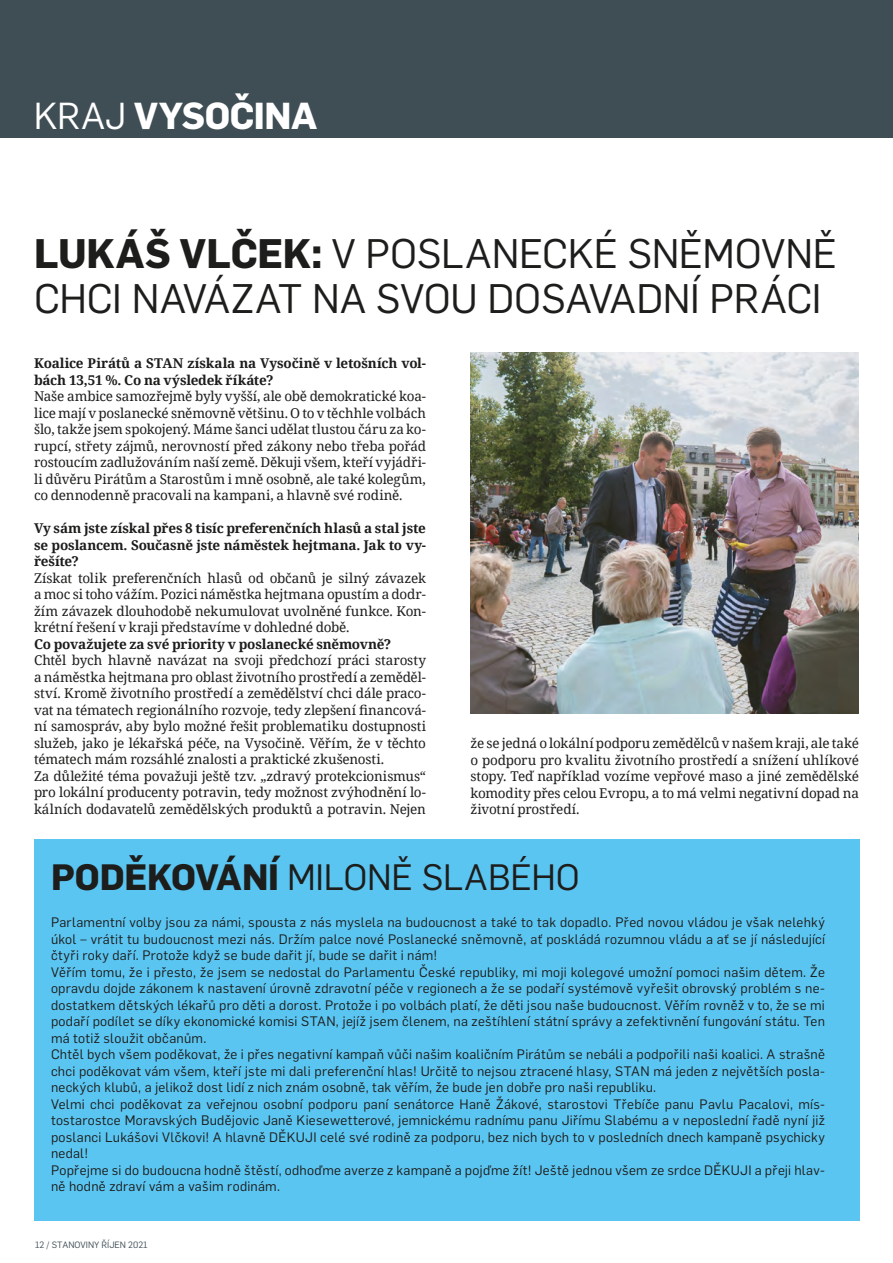
<style>
.page{position:relative;width:893px;height:1263px;background:#fff}
.page>*{position:absolute;margin:0;border:0;box-sizing:border-box;transform-origin:0 0}
.t1{font:40.5px/45px "Flama";letter-spacing:-.01em;color:#1d1d1b}
.t2{font:700 36.9px "Flama";letter-spacing:-.01em;color:#fff}
.t3{font:36px "Flama";letter-spacing:-.01em;color:#1d1d1b}
.t4{font:13.5px/16.5px "Flama";letter-spacing:.02em;color:#1d1d1b}
.t5{font:13.5px/16.5px "Noto Serif";letter-spacing:-.015em;color:#1d1d1b;text-align:justify}
.t6{font:700 13.5px/16.5px "Noto Serif";letter-spacing:-.015em;color:#1d1d1b}
.t7{font:9px "Flama";color:#3f4e55}
.s1{font-weight:400}
.s2{font-weight:700}
</style>
<div class="page">
<div style="left:34px;top:839px;width:826px;height:381px;background:#5bc5f2"></div>
<div style="left:0;top:0;width:893px;height:138px;background:#3f4e55"></div>
<img style="left:471px;top:353px;width:388px;height:360px">
<h2 class="t2" style="left:34px;top:89px;width:285px"><span class="s1">KRAJ</span> VYSOČINA</h2>
<h1 class="t1" style="left:34px;top:229px;width:804px"><span class="s2">LUKÁŠ VLČEK:</span> V POSLANECKÉ SNĚMOVNĚ<br>CHCI NAVÁZAT NA SVOU DOSAVADNÍ PRÁCI</h1>
<p class="t6" style="left:34px;top:355px;width:393px">Koalice Pirátů a STAN získala na Vysočině v letošních vol&shy;bách 13,51 %. Co na výsledek říkáte?</p>
<p class="t5" style="left:34px;top:388px;width:393px">Naše ambice samozřejmě byly vyšší, ale obě demokratické koa&shy;lice mají v poslanecké sněmovně většinu. O to v těchhle volbách šlo, takže jsem spokojený. Máme šanci udělat tlustou čáru za ko&shy;rupcí, střety zájmů, nerovností před zákony nebo třeba pořád rostoucím zadlužováním naší země. Děkuji všem, kteří vyjádři&shy;li důvěru Pirátům a Starostům i mně osobně, ale také kolegům, co dennodenně pracovali na kampani, a hlavně své rodině.</p>
<p class="t6" style="left:34px;top:520px;width:393px;text-align:justify">Vy sám jste získal přes 8 tisíc preferenčních hlasů a stal jste se poslancem. Současně jste náměstek hejtmana. Jak to vy&shy;řešíte?</p>
<p class="t5" style="left:34px;top:569px;width:393px">Získat tolik preferenčních hlasů od občanů je silný závazek a moc si toho vážím. Pozici náměstka hejtmana opustím a dodr&shy;žím závazek dlouhodobě nekumulovat uvolněné funkce. Kon&shy;krétní řešení v kraji představíme v dohledné době.</p>
<p class="t6" style="left:34px;top:635px;width:359px">Co považujete za své priority v poslanecké sněmovně?</p>
<p class="t5" style="left:34px;top:652px;width:393px;text-align:left">Chtěl bych hlavně navázat na svoji předchozí práci starosty a náměstka hejtmana pro oblast životního prostředí a zeměděl&shy;ství. Kromě životního prostředí a zemědělství chci dále praco&shy;vat na tématech regionálního rozvoje, tedy zlepšení financová&shy;ní samospráv, aby bylo možné řešit problematiku dostupnosti služeb, jako je lékařská péče, na Vysočině. Věřím, že v těchto tématech mám rozsáhlé znalosti a praktické zkušenosti.<br>Za důležité téma považuji ještě tzv. „zdravý protekcionismus“ pro lokální producenty potravin, tedy možnost zvýhodnění lo&shy;kálních dodavatelů zemědělských produktů a potravin. Nejen</p>
<p class="t5" style="left:471px;top:734px;width:390px">že se jedná o lokální podporu zemědělců v našem kraji, ale také o podporu pro kvalitu životního prostředí a snížení uhlíkové stopy. Teď například vozíme vepřové maso a jiné zemědělské komodity přes celou Evropu, a to má velmi negativní dopad na životní prostředí.</p>
<h3 class="t3" style="left:51px;top:853px;width:530px"><span class="s2">PODĚKOVÁNÍ</span> MILONĚ SLABÉHO</h3>
<p class="t4" style="left:51px;top:913px;width:775px">Parlamentní volby jsou za námi, spousta z nás myslela na budoucnost a také to tak dopadlo. Před novou vládou je však nelehký úkol – vrátit tu budoucnost mezi nás. Držím palce nové Poslanecké sněmovně, ať poskládá rozumnou vládu a ať se jí následující čtyři roky daří. Protože když se bude dařit jí, bude se dařit i nám!<br>Věřím tomu, že i přesto, že jsem se nedostal do Parlamentu České republiky, mi moji kolegové umožní pomoci našim dětem. Že opravdu dojde zákonem k nastavení úrovně zdravotní péče v regionech a že se podaří systémově vyřešit obrovský problém s ne&shy;dostatkem dětských lékařů pro děti a dorost. Protože i po volbách platí, že děti jsou naše budoucnost. Věřím rovněž v to, že se mi podaří podílet se díky ekonomické komisi STAN, jejíž jsem členem, na zeštíhlení státní správy a zefektivnění fungování státu. Ten má totiž sloužit občanům.<br>Chtěl bych všem poděkovat, že i přes negativní kampaň vůči našim koaličním Pirátům se nebáli a podpořili naši koalici. A strašně chci poděkovat vám všem, kteří jste mi dali preferenční hlas! Určitě to nejsou ztracené hlasy, STAN má jeden z největších posla&shy;neckých klubů, a jelikož dost lidí z nich znám osobně, tak věřím, že bude jen dobře pro naši republiku.<br>Velmi chci poděkovat za veřejnou osobní podporu paní senátorce Haně Žákové, starostovi Třebíče panu Pavlu Pacalovi, mís&shy;tostarostce Moravských Budějovic Janě Kiesewetterové, jemnickému radnímu panu Jiřímu Slabému a v neposlední řadě nyní již poslanci Lukášovi Vlčkovi! A hlavně DĚKUJI celé své rodině za podporu, bez nich bych to v posledních dnech kampaně psychicky nedal!<br>Popřejme si do budoucna hodně štěstí, odhoďme averze z kampaně a pojďme žít! Ještě jednou všem ze srdce DĚKUJI a přeji hlav&shy;ně hodně zdraví vám a vašim rodinám.</p>
<p class="t7" style="left:35px;top:1239px;width:114px">12 / STANOVINY ŘÍJEN 2021</p>
</div>
